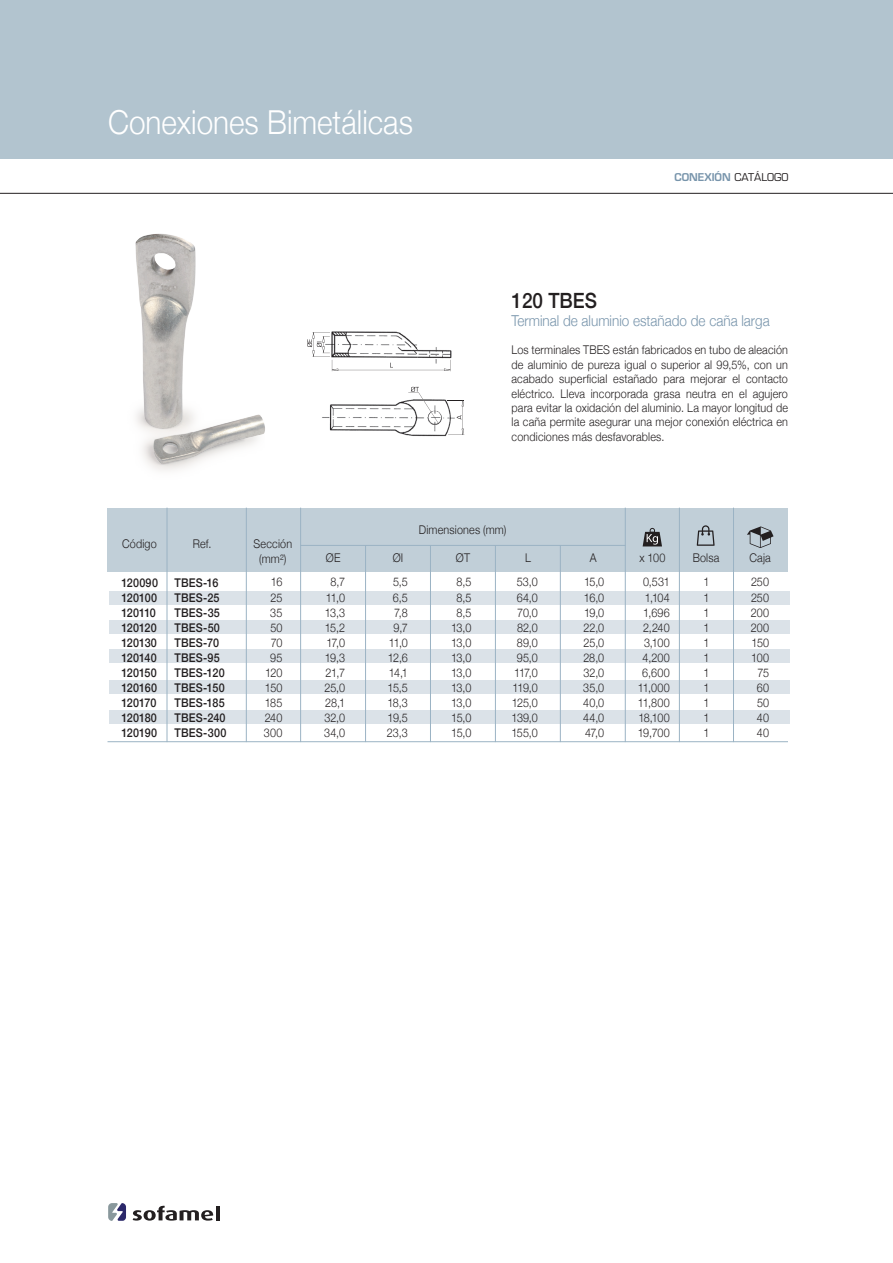
<style>
.page{position:relative;width:893px;height:1263px;background:#fff}
.page>*{position:absolute;margin:0;border:0;box-sizing:border-box;transform-origin:0 0}
.t1{font:300 33px "Helvetica Neue";color:#fff;scale:.9 1}
.t2{font:500 21px "Helvetica Neue";color:#231f20;scale:.9 1}
.t3{font:300 15px "Helvetica Neue";color:#7794ab;scale:.9 1}
.t4{font:300 12px/15px "Helvetica Neue";letter-spacing:.01em;color:#231f20;text-align:center;scale:.9 1}
.t5{font:500 12px/15px "Helvetica Neue";letter-spacing:.015em;color:#231f20;scale:.9 1}
.t6{font:300 12px/15px "Helvetica Neue";letter-spacing:-.05em;color:#231f20;text-align:right;scale:.9 1}
.t7{font:300 12px/15px "Helvetica Neue";letter-spacing:-.02em;color:#231f20;text-align:center;scale:.9 1}
.t8{font:300 12px/15px "Helvetica Neue";letter-spacing:-.035em;color:#231f20;text-align:center;scale:.9 1}
.t9{font:600 10.5px "Eurostile";color:#7794ab}
.s1{font-weight:400;color:#231f20}
</style>
<div class="page">
<svg style="left:133px;top:1205px;width:80px;height:15px"></svg>
<svg style="left:216px;top:1206px;width:3px;height:14px"></svg>
<svg style="left:108px;top:1203px;width:18px;height:17px"></svg>
<div style="left:0;top:0;width:893px;height:158px;background:#b2c4cf"></div>
<hr style="left:0;top:193px;width:893px;height:1px;background:#231f20">
<img style="left:135px;top:233px;width:130px;height:238px">
<div style="left:107px;top:507px;width:681px;height:64px;background:#c1cfd8"></div>
<div style="left:109px;top:590px;width:680px;height:14px;background:#dbe2e8"></div>
<div style="left:109px;top:620px;width:680px;height:13px;background:#dbe2e8"></div>
<div style="left:109px;top:649px;width:680px;height:14px;background:#dbe2e8"></div>
<div style="left:109px;top:680px;width:680px;height:14px;background:#dbe2e8"></div>
<div style="left:109px;top:709px;width:680px;height:14px;background:#dbe2e8"></div>
<hr style="left:107px;top:741px;width:681px;height:1px;background:#9bb3c4">
<hr style="left:300px;top:545px;width:326px;height:1px;background:#9bb3c4">
<hr style="left:167px;top:507px;width:1px;height:235px;background:#9bb3c4">
<hr style="left:246px;top:507px;width:1px;height:235px;background:#9bb3c4">
<hr style="left:300px;top:507px;width:1px;height:235px;background:#9bb3c4">
<hr style="left:733px;top:507px;width:1px;height:235px;background:#9bb3c4">
<hr style="left:679px;top:507px;width:1px;height:235px;background:#9bb3c4">
<hr style="left:625px;top:507px;width:1px;height:235px;background:#9bb3c4">
<hr style="left:560px;top:545px;width:1px;height:197px;background:#9bb3c4">
<hr style="left:495px;top:545px;width:1px;height:197px;background:#9bb3c4">
<hr style="left:430px;top:545px;width:1px;height:197px;background:#9bb3c4">
<hr style="left:365px;top:545px;width:1px;height:197px;background:#9bb3c4">
<svg style="left:747px;top:526px;width:26px;height:22px"></svg>
<svg style="left:697px;top:525px;width:17px;height:20px"></svg>
<svg style="left:642px;top:528px;width:20px;height:18px"></svg>
<svg style="left:322px;top:386px;width:143px;height:51px"></svg>
<img style="left:331px;top:331px;width:121px;height:27px">
<svg style="left:307px;top:332px;width:144px;height:39px"></svg>
<h1 class="t1" style="left:108px;top:95px;width:340px">Conexiones Bimetálicas</h1>
<p class="t9" style="left:674px;top:170px;width:116px">CONEXIÓN <span class="s1">CATÁLOGO</span></p>
<h2 class="t2" style="left:511px;top:283px;width:96px">120 TBES</h2>
<p class="t3" style="left:511px;top:308px;width:288px">Terminal de aluminio estañado de caña larga</p>
<p class="t4" style="left:511px;top:342px;width:309px;line-height:14.4px;text-align:justify">Los terminales TBES están fabricados en tubo de aleación de aluminio de pureza igual o superior al 99,5%, con un acabado superficial estañado para mejorar el contacto eléctrico. Lleva incorporada grasa neutra en el agujero para evitar la oxidación del aluminio. La mayor longitud de la caña permite asegurar una mejor conexión eléctrica en condiciones más desfavorables.</p>
<p class="t4" style="left:122px;top:535px;width:40px">Código</p>
<p class="t4" style="left:193px;top:535px;width:22px">Ref.</p>
<p class="t4" style="left:254px;top:535px;width:44px">Sección (mm²)</p>
<p class="t4" style="left:419px;top:521px;width:99px">Dimensiones (mm)</p>
<p class="t4" style="left:326px;top:549px;width:18px">ØE</p>
<p class="t4" style="left:393px;top:549px;width:13px">ØI</p>
<p class="t4" style="left:456px;top:549px;width:17px">ØT</p>
<p class="t4" style="left:525px;top:549px;width:8px">L</p>
<p class="t4" style="left:590px;top:549px;width:9px">A</p>
<p class="t4" style="left:639px;top:549px;width:30px">x 100</p>
<p class="t4" style="left:693px;top:549px;width:31px">Bolsa</p>
<p class="t4" style="left:749px;top:549px;width:25px">Caja</p>
<p class="t5" style="left:174px;top:573px;width:59px">TBES-16<br>TBES-25<br>TBES-35<br>TBES-50<br>TBES-70<br>TBES-95<br>TBES-120<br>TBES-150<br>TBES-185<br>TBES-240<br>TBES-300</p>
<p class="t5" style="left:121px;top:573px;width:42px">120090<br>120100<br>120110<br>120120<br>120130<br>120140<br>120150<br>120160<br>120170<br>120180<br>120190</p>
<p class="t4" style="left:264px;top:573px;width:22px">16<br>25<br>35<br>50<br>70<br>95<br>120<br>150<br>185<br>240<br>300</p>
<p class="t8" style="left:324px;top:573px;width:25px">8,7<br>11,0<br>13,3<br>15,2<br>17,0<br>19,3<br>21,7<br>25,0<br>28,1<br>32,0<br>34,0</p>
<p class="t6" style="left:387px;top:573px;width:25px">5,5<br>6,5<br>7,8<br>9,7<br>11,0<br>12,6<br>14,1<br>15,5<br>18,3<br>19,5<br>23,3</p>
<p class="t6" style="left:451px;top:573px;width:24px;text-align:center">8,5<br>8,5<br>8,5<br>13,0<br>13,0<br>13,0<br>13,0<br>13,0<br>13,0<br>15,0<br>15,0</p>
<p class="t7" style="left:511px;top:573px;width:31px">53,0<br>64,0<br>70,0<br>82,0<br>89,0<br>95,0<br>117,0<br>119,0<br>125,0<br>139,0<br>155,0</p>
<p class="t4" style="left:583px;top:573px;width:25px;text-align:justify">15,0<br>16,0<br>19,0<br>22,0<br>25,0<br>28,0<br>32,0<br>35,0<br>40,0<br>44,0<br>47,0</p>
<p class="t4" style="left:638px;top:573px;width:37px">0,531<br>1,104<br>1,696<br>2,240<br>3,100<br>4,200<br>6,600<br>11,000<br>11,800<br>18,100<br>19,700</p>
<p class="t4" style="left:751px;top:573px;width:22px">250<br>250<br>200<br>200<br>150<br>100<br>75<br>60<br>50<br>40<br>40</p>
<p class="t4" style="left:703px;top:573px;width:8px;text-align:justify">1<br>1<br>1<br>1<br>1<br>1<br>1<br>1<br>1<br>1<br>1</p>
</div>
